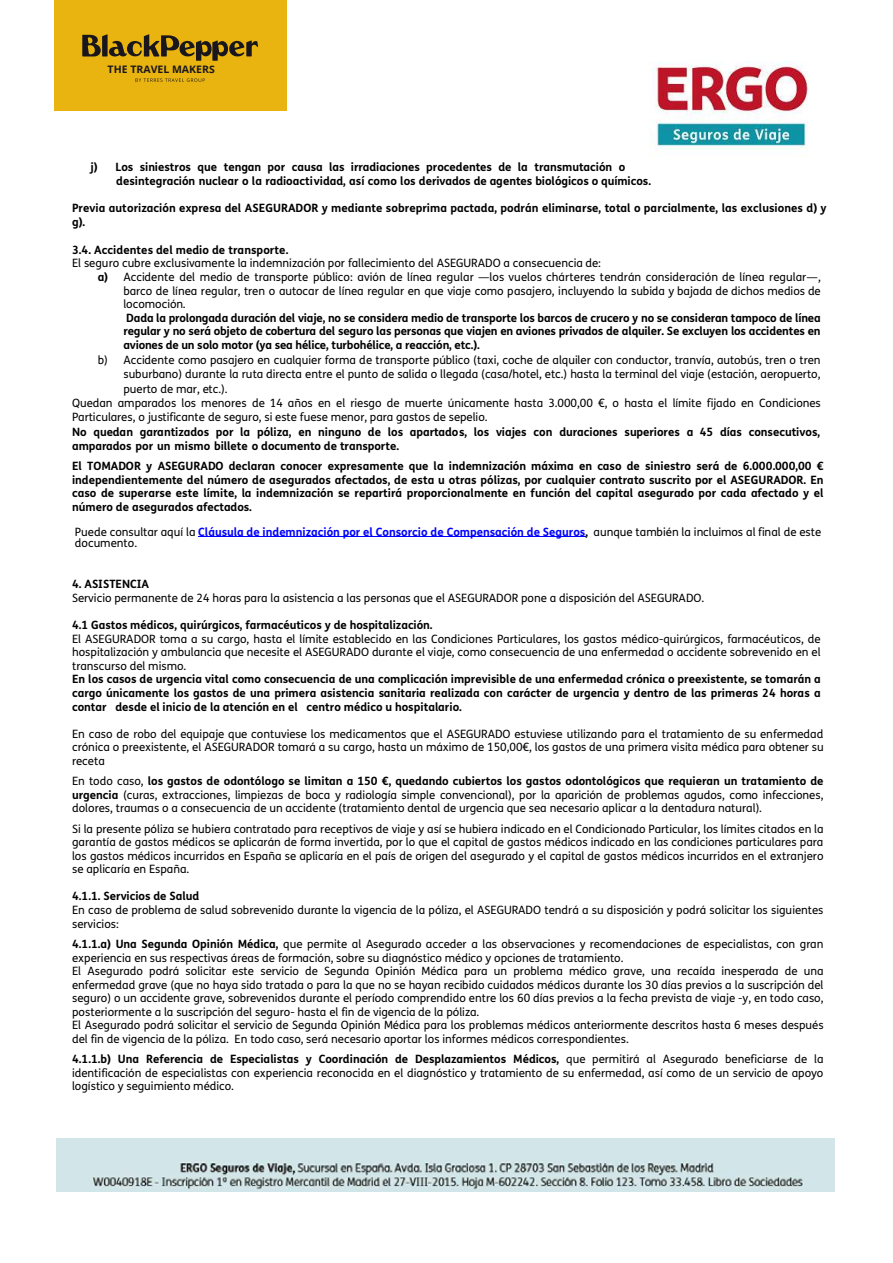
<style>
.page{position:relative;width:893px;height:1263px;background:#fff}
.page>*{position:absolute;margin:0;border:0;box-sizing:border-box;transform-origin:0 0}
.t1{font:11.4px/13.5px "FS Me";color:#000;text-align:justify}
.t2{font:700 11.4px/13.6px "FS Me";letter-spacing:-.005em;color:#000}
.t3{font:700 10.35px "Open Sans";color:#1a171c}
.s1{font-weight:700}
.s2{font-weight:700;color:#00f}
</style>
<div class="page">
<div style="left:54px;top:0;width:232px;height:111px;background:#e9b410"></div>
<svg style="left:135px;top:78px;width:70px;height:4px"></svg>
<svg style="left:82px;top:34px;width:176px;height:27px"></svg>
<img style="left:56px;top:1138px;width:778px;height:53px">
<img style="left:650px;top:61px;width:158px;height:95px">
<hr style="left:198px;top:536px;width:387px;height:1px;background:#00f">
<p class="t3" style="left:108px;top:62px;width:109px">THE TRAVEL MAKERS</p>
<p class="t2" style="left:116px;top:159px;width:536px;line-height:14.4px;text-indent:-26px">j) Los siniestros que tengan por causa las irradiaciones procedentes de la transmutación o desintegración nuclear o la radioacti vidad, así como los derivados de agentes biológicos o químicos.</p>
<p class="t2" style="left:72px;top:201px;width:756px">Previa autorización expresa del ASEGURADOR y mediante sobreprima pactada, podrán eliminarse, total o parcialmente, las exclusiones d) y g).</p>
<p class="t2" style="left:72px;top:243px;width:218px">3.4. Accidentes del medio de transporte.</p>
<p class="t1" style="left:72px;top:257px;width:531px">El seguro cubre exclusivamente la indemnización por fallecimiento del ASEGURADO a consecuencia de:</p>
<p class="t1" style="left:98px;top:270px;width:724px"><span class="s1">a)</span> Accidente del medio de transporte público: avión de línea regular —los vuelos chárteres tendrán consideración de línea regular—,</p>
<p class="t1" style="left:123px;top:284px;width:699px">barco de línea regular, tren o autocar de línea regular en que viaje como pasajero, incluyendo la subida y bajada de dichos medios de</p>
<p class="t1" style="left:123px;top:297px;width:64px">locomoción.</p>
<p class="t2" style="left:123px;top:311px;width:699px;text-align:justify">Dada la prolongada duración del viaje, no se considera medio de transporte los barcos de crucero y no se consideran tampoco de línea regular y no será objeto de cobertura del seguro las personas que viajen en aviones privados de alquiler. Se excluyen los accidentes en aviones de un solo motor (ya sea hélice, turbohélice, a reacción, etc.).</p>
<p class="t1" style="left:98px;top:353px;width:724px">b) Accidente como pasajero en cualquier forma de transporte público (taxi, coche de alquiler con conductor, tranvía, autobús, tren o tren</p>
<p class="t1" style="left:123px;top:368px;width:698px">suburbano) durante la ruta directa entre el punto de salida o llegada (casa/hotel, etc.) hasta la terminal del viaje (estación, aeropuerto,</p>
<p class="t1" style="left:123px;top:382px;width:106px">puerto de mar, etc.).</p>
<p class="t1" style="left:72px;top:396px;width:750px">Quedan amparados los menores de 14 años en el riesgo de muerte únicamente hasta 3.000,00 €, o hasta el límite fijado en Condiciones</p>
<p class="t1" style="left:72px;top:410px;width:417px">Particulares, o justificante de seguro, si este fuese menor, para gastos de sepelio.</p>
<p class="t2" style="left:72px;top:424px;width:749px;line-height:14.4px">No quedan garantizados por la póliza, en ninguno de los apartados, los viajes con duraciones superiores a 45 días consecutivos, amparados por un mismo billete o documento de transporte.</p>
<p class="t2" style="left:72px;top:459px;width:753px;text-align:justify">El TOMADOR y ASEGURADO declaran conocer expresamente que la indemnización máxima en caso de siniestro será de 6.000.000,00 € independientemente del número de asegurados afectados, de esta u otras pólizas, por cualquier contrato suscrito por el ASEGURADOR. En caso de superarse este límite, la indemnización se repartirá proporcionalmente en función del capital asegurado por cada afectado y el número de asegurados afectados.</p>
<p class="t1" style="left:75px;top:526px;width:748px;line-height:11.2px">Puede consultar aquí la <span class="s2">Cláusula de indemnización por el Consorcio de Compensación de Seguros</span><span class="s1">,</span> aunque también la incluimos al final de este documento.</p>
<p class="t2" style="left:72px;top:577px;width:79px">4. ASISTENCIA</p>
<p class="t1" style="left:72px;top:591px;width:634px">Servicio permanente de 24 horas para la asistencia a las personas que el ASEGURADOR pone a disposición del ASEGURADO.</p>
<p class="t2" style="left:72px;top:618px;width:362px">4.1 Gastos médicos, quirúrgicos, farmacéuticos y de hospitalización.</p>
<p class="t1" style="left:72px;top:632px;width:750px">El ASEGURADOR toma a su cargo, hasta el límite establecido en las Condiciones Particulares, los gastos médico-quirúrgicos, farmacéuticos, de hospitalización y ambulancia que necesite el ASEGURADO durante el viaje, como consecuencia de una enfermedad o accidente sobrevenido en el transcurso del mismo.</p>
<p class="t2" style="left:72px;top:672px;width:750px;text-align:justify">En los casos de urgencia vital como consecuencia de una complicación imprevisible de una enfermedad crónica o preexistente, se tomarán a cargo únicamente los gastos de una primera asistencia sanitaria realizada con carácter de urgencia y dentro de las primeras 24 horas a contar desde el inicio de la atención en el centro médico u hospitalario.</p>
<p class="t1" style="left:72px;top:727px;width:753px">En caso de robo del equipaje que contuviese los medicamentos que el ASEGURADO estuviese utilizando para el tratamiento de su enfermedad crónica o preexistente, el ASEGURADOR tomará a su cargo, hasta un máximo de 150,00€, los gastos de una primera visita médica para obtener su receta</p>
<p class="t1" style="left:72px;top:774px;width:753px">En todo caso, <span class="s1">los gastos de odontólogo se limitan a 150 €, quedando cubiertos los gastos odontológicos que requieran un tratamiento de urgencia</span> (curas, extracciones, limpiezas de boca y radiología simple convencional), por la aparición de problemas agudos, como infecciones, dolores, traumas o a consecuencia de un accidente (tratamiento dental de urgencia que sea necesario aplicar a la dentadura natural).</p>
<p class="t1" style="left:72px;top:822px;width:753px">Si la presente póliza se hubiera contratado para receptivos de viaje y así se hubiera indicado en el Condicionado Particular, los límites citados en la garantía de gastos médicos se aplicarán de forma invertida, por lo que el capital de gastos médicos indicado en las condiciones particulares para los gastos médicos incurridos en España se aplicaría en el país de origen del asegurado y el capital de gastos médicos incurridos en el extranjero se aplicaría en España.</p>
<p class="t2" style="left:72px;top:889px;width:129px">4.1.1. Servicios de Salud</p>
<p class="t1" style="left:72px;top:903px;width:753px">En caso de problema de salud sobrevenido durante la vigencia de la póliza, el ASEGURADO tendrá a su disposición y podrá solicitar los siguientes servicios:</p>
<p class="t1" style="left:72px;top:937px;width:753px;text-align:left"><span class="s1">4.1.1.a) Una Segunda Opinión Médica,</span> que permite al Asegurado acceder a las observaciones y recomendaciones de especialistas, con gran experiencia en sus respectivas áreas de formación, sobre su diagnóstico médico y opciones de tratamiento.<br>El Asegurado podrá solicitar este servicio de Segunda Opinión Médica para un problema médico grave, una recaída inesperada de una enfermedad grave (que no haya sido tratada o para la que no se hayan recibido cuidados médicos durante los 30 días previos a la suscripción del seguro) o un accidente grave, sobrevenidos durante el período comprendido entre los 60 días previos a la fecha prevista de viaje -y, en todo caso, posteriormente a la suscripción del seguro- hasta el fin de vigencia de la póliza.<br>El Asegurado podrá solicitar el servicio de Segunda Opinión Médica para los problemas médicos anteriormente descritos hasta 6 meses después del fin de vigencia de la póliza. En todo caso, será necesario aportar los informes médicos correspondientes.</p>
<p class="t1" style="left:72px;top:1052px;width:753px"><span class="s1">4.1.1.b) Una Referencia de Especialistas y Coordinación de Desplazamientos Médicos,</span> que permitirá al Asegurado beneficiarse de la identificación de especialistas con experiencia reconocida en el diagnóstico y tratamiento de su enfermedad, así como de un servicio de apoyo logístico y seguimiento médico.</p>
</div>
